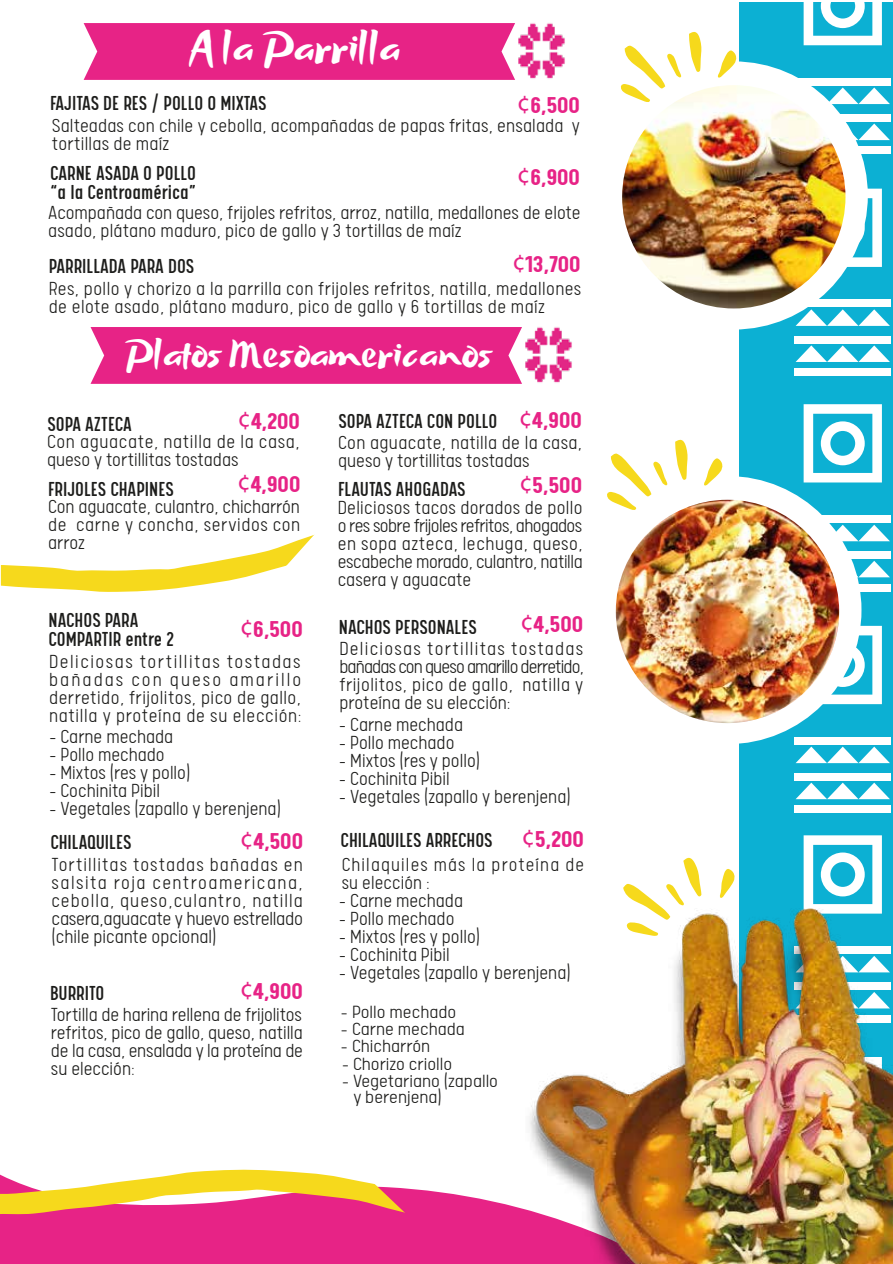
<style>
.page{position:relative;width:893px;height:1264px;background:#fff}
.page>*{position:absolute;margin:0;border:0;box-sizing:border-box;transform-origin:0 0}
.t1{font:48.3px "Beach Resort";color:#fff}
.t2{font:43.8px "Beach Resort";color:#fff}
.t3{font:700 25.5px "Calps";color:#e72386}
.t4{font:22.5px/19.5px "Calps Slim";color:#1d1d1b}
.t5{font:300 21px/18px "Calps";color:#1d1d1b;text-align:justify}
.t6{font:300 21px/18px "Calps";letter-spacing:.02em;color:#1d1d1b}
.t7{font:300 21px/18px "Calps";letter-spacing:.055em;color:#1d1d1b}
.t8{font:300 19.65px/16.8px "Calps";color:#1d1d1b;scale:1.07 1}
.s1{font-family:"Myriad Pro";font-weight:400}
</style>
<div class="page">
<svg style="left:1px;top:534px;width:314px;height:58px"></svg>
<div style="left:0;top:1190px;width:525px;height:73px;background:#e72386"></div>
<div style="left:739px;top:3px;width:153px;height:1260px;background:#0cb0d3"></div>
<svg style="left:803px;top:835px;width:78px;height:73px"></svg>
<svg style="left:823px;top:626px;width:58px;height:78px"></svg>
<svg style="left:803px;top:404px;width:78px;height:78px"></svg>
<div style="left:794px;top:551px;width:96px;height:7px;background:#fff"></div>
<div style="left:794px;top:584px;width:96px;height:7px;background:#fff"></div>
<svg style="left:852px;top:561px;width:37px;height:16px"></svg>
<div style="left:794px;top:515px;width:96px;height:7px;background:#fff"></div>
<svg style="left:830px;top:524px;width:59px;height:17px"></svg>
<div style="left:794px;top:773px;width:96px;height:7px;background:#fff"></div>
<div style="left:794px;top:805px;width:96px;height:7px;background:#fff"></div>
<svg style="left:796px;top:782px;width:93px;height:17px"></svg>
<div style="left:794px;top:737px;width:96px;height:7px;background:#fff"></div>
<svg style="left:796px;top:746px;width:93px;height:17px"></svg>
<svg style="left:846px;top:189px;width:35px;height:78px"></svg>
<svg style="left:803px;top:3px;width:78px;height:42px"></svg>
<div style="left:794px;top:114px;width:96px;height:7px;background:#fff"></div>
<div style="left:794px;top:147px;width:96px;height:7px;background:#fff"></div>
<svg style="left:847px;top:124px;width:42px;height:16px"></svg>
<div style="left:794px;top:78px;width:96px;height:7px;background:#fff"></div>
<svg style="left:813px;top:87px;width:76px;height:17px"></svg>
<div style="left:794px;top:336px;width:96px;height:7px;background:#fff"></div>
<div style="left:794px;top:368px;width:96px;height:7px;background:#fff"></div>
<svg style="left:795px;top:345px;width:94px;height:17px"></svg>
<div style="left:794px;top:300px;width:96px;height:7px;background:#fff"></div>
<svg style="left:795px;top:309px;width:94px;height:17px"></svg>
<div style="left:84px;top:23px;width:431px;height:57px;background:#e72386"></div>
<img style="left:518px;top:23px;width:47px;height:56px">
<div style="left:599px;top:61px;width:268px;height:268px;background:#fff;border-radius:50%"></div>
<img style="left:622px;top:85px;width:223px;height:223px;border-radius:112px">
<svg style="left:689px;top:32px;width:12px;height:40px"></svg>
<svg style="left:717px;top:50px;width:20px;height:28px"></svg>
<svg style="left:620px;top:45px;width:61px;height:57px"></svg>
<div style="left:593px;top:476px;width:268px;height:268px;background:#fff;border-radius:50%"></div>
<img style="left:615px;top:500px;width:224px;height:223px;border-radius:112px">
<div style="left:90px;top:327px;width:432px;height:57px;background:#e72386"></div>
<img style="left:525px;top:327px;width:47px;height:56px">
<svg style="left:719px;top:869px;width:16px;height:29px"></svg>
<svg style="left:623px;top:857px;width:78px;height:51px"></svg>
<svg style="left:675px;top:439px;width:13px;height:41px"></svg>
<svg style="left:704px;top:458px;width:19px;height:28px"></svg>
<svg style="left:607px;top:453px;width:60px;height:57px"></svg>
<svg style="left:0;top:1169px;width:422px;height:55px"></svg>
<img style="left:525px;top:908px;width:367px;height:355px">
<h1 class="t1" style="left:190px;top:19px;width:212px">A la Parrilla</h1>
<p class="t4" style="left:50px;top:92px;width:218px">FAJITAS DE RES / POLLO O MIXTAS</p>
<p class="t5" style="left:52px;top:116px;width:529px">Salteadas con chile y cebolla, acompañadas de papas fritas, ensalada y tortillas de maíz</p>
<p class="t3" style="left:517px;top:90px;width:64px"><span class="s1">¢</span>6,500</p>
<p class="t4" style="left:50px;top:162px;width:148px">CARNE ASADA O POLLO “a la Centroamérica”</p>
<p class="t5" style="left:48px;top:203px;width:534px">Acompañada con queso, frijoles refritos, arroz, natilla, medallones de elote asado, plátano maduro, pico de gallo y 3 tortillas de maíz</p>
<p class="t3" style="left:517px;top:162px;width:64px"><span class="s1">¢</span>6,900</p>
<p class="t4" style="left:49px;top:256px;width:147px">PARRILLADA PARA DOS</p>
<p class="t3" style="left:512px;top:248px;width:70px"><span class="s1">¢</span>13,700</p>
<p class="t6" style="left:49px;top:279px;width:534px">Res, pollo y chorizo a la parrilla con frijoles refritos, natilla, medallones de elote asado, plátano maduro, pico de gallo y 6 tortillas de maíz</p>
<h2 class="t2" style="left:125px;top:328px;width:370px">Platos Mesoamericanos</h2>
<p class="t3" style="left:519px;top:405px;width:64px"><span class="s1">¢</span>4,900</p>
<p class="t3" style="left:238px;top:405px;width:64px"><span class="s1">¢</span>4,200</p>
<p class="t4" style="left:338px;top:411px;width:160px">SOPA AZTECA CON POLLO</p>
<p class="t5" style="left:338px;top:432px;width:245px">Con aguacate, natilla de la casa, queso y tortillitas tostadas</p>
<p class="t4" style="left:47px;top:413px;width:86px">SOPA AZTECA</p>
<p class="t6" style="left:47px;top:432px;width:254px">Con aguacate, natilla de la casa, queso y tortillitas tostadas</p>
<p class="t3" style="left:237px;top:469px;width:64px"><span class="s1">¢</span>4,900</p>
<p class="t4" style="left:338px;top:478px;width:129px">FLAUTAS AHOGADAS</p>
<p class="t5" style="left:338px;top:498px;width:246px">Deliciosos tacos dorados de pollo o res sobre frijoles refritos, ahogados en sopa azteca, lechuga, queso, escabeche morado, culantro, natilla casera y aguacate</p>
<p class="t3" style="left:519px;top:470px;width:64px"><span class="s1">¢</span>5,500</p>
<p class="t4" style="left:48px;top:478px;width:127px">FRIJOLES CHAPINES</p>
<p class="t5" style="left:48px;top:497px;width:253px">Con aguacate, culantro, chicharrón de carne y concha, servidos con arroz</p>
<p class="t4" style="left:49px;top:609px;width:127px">NACHOS PARA<br>COMPARTIR entre 2</p>
<p class="t5" style="left:49px;top:652px;width:254px">Deliciosas tortillitas tostadas bañadas con queso amarillo derretido, frijolitos, pico de gallo, natilla y proteína de su elección:</p>
<p class="t3" style="left:520px;top:608px;width:64px"><span class="s1">¢</span>4,500</p>
<p class="t3" style="left:240px;top:614px;width:64px"><span class="s1">¢</span>6,500</p>
<p class="t4" style="left:339px;top:616px;width:139px">NACHOS PERSONALES</p>
<p class="t5" style="left:339px;top:639px;width:246px">Deliciosas tortillitas tostadas bañadas con queso amarillo derretido, frijolitos, pico de gallo, natilla y proteína de su elección:</p>
<p class="t5" style="left:339px;top:715px;width:126px">- Carne mechada</p>
<p class="t5" style="left:339px;top:733px;width:117px">- Pollo mechado</p>
<p class="t5" style="left:339px;top:751px;width:143px">- Mixtos (res y pollo)</p>
<p class="t5" style="left:339px;top:769px;width:112px">- Cochinita Pibil</p>
<p class="t5" style="left:339px;top:787px;width:233px">- Vegetales (zapallo y berenjena)</p>
<p class="t5" style="left:49px;top:727px;width:126px">- Carne mechada</p>
<p class="t5" style="left:49px;top:745px;width:117px">- Pollo mechado</p>
<p class="t5" style="left:49px;top:763px;width:143px">- Mixtos (res y pollo)</p>
<p class="t5" style="left:49px;top:781px;width:112px">- Cochinita Pibil</p>
<p class="t5" style="left:49px;top:799px;width:233px">- Vegetales (zapallo y berenjena)</p>
<p class="t3" style="left:522px;top:823px;width:63px"><span class="s1">¢</span>5,200</p>
<p class="t3" style="left:240px;top:825px;width:64px"><span class="s1">¢</span>4,500</p>
<p class="t4" style="left:340px;top:829px;width:153px">CHILAQUILES ARRECHOS</p>
<p class="t7" style="left:341px;top:854px;width:244px">Chilaquiles más la proteína de su elección :</p>
<p class="t4" style="left:50px;top:831px;width:82px">CHILAQUILES</p>
<p class="t5" style="left:52px;top:855px;width:253px">Tortillitas tostadas bañadas en salsita roja centroamericana, cebolla, queso,culantro, natilla casera,aguacate y huevo estrellado (chile picante opcional)</p>
<p class="t5" style="left:339px;top:891px;width:126px">- Carne mechada</p>
<p class="t5" style="left:339px;top:909px;width:117px">- Pollo mechado</p>
<p class="t5" style="left:339px;top:927px;width:143px">- Mixtos (res y pollo)</p>
<p class="t5" style="left:339px;top:945px;width:112px">- Cochinita Pibil</p>
<p class="t5" style="left:339px;top:963px;width:233px">- Vegetales (zapallo y berenjena)</p>
<p class="t3" style="left:240px;top:975px;width:64px"><span class="s1">¢</span>4,900</p>
<p class="t4" style="left:50px;top:982px;width:56px">BURRITO</p>
<p class="t5" style="left:51px;top:1004px;width:253px">Tortilla de harina rellena de frijolitos refritos, pico de gallo, queso, natilla de la casa, ensalada y la proteína de su elección:</p>
<p class="t8" style="left:340px;top:1003px;width:110px">- Pollo mechado</p>
<p class="t8" style="left:340px;top:1019px;width:118px">- Carne mechada</p>
<p class="t8" style="left:340px;top:1036px;width:85px">- Chicharrón</p>
<p class="t8" style="left:341px;top:1054px;width:105px">- Chorizo criollo</p>
<p class="t8" style="left:353px;top:1071px;width:137px;text-indent:-12px">- Vegetariano (zapallo y berenjena)</p>
</div>
